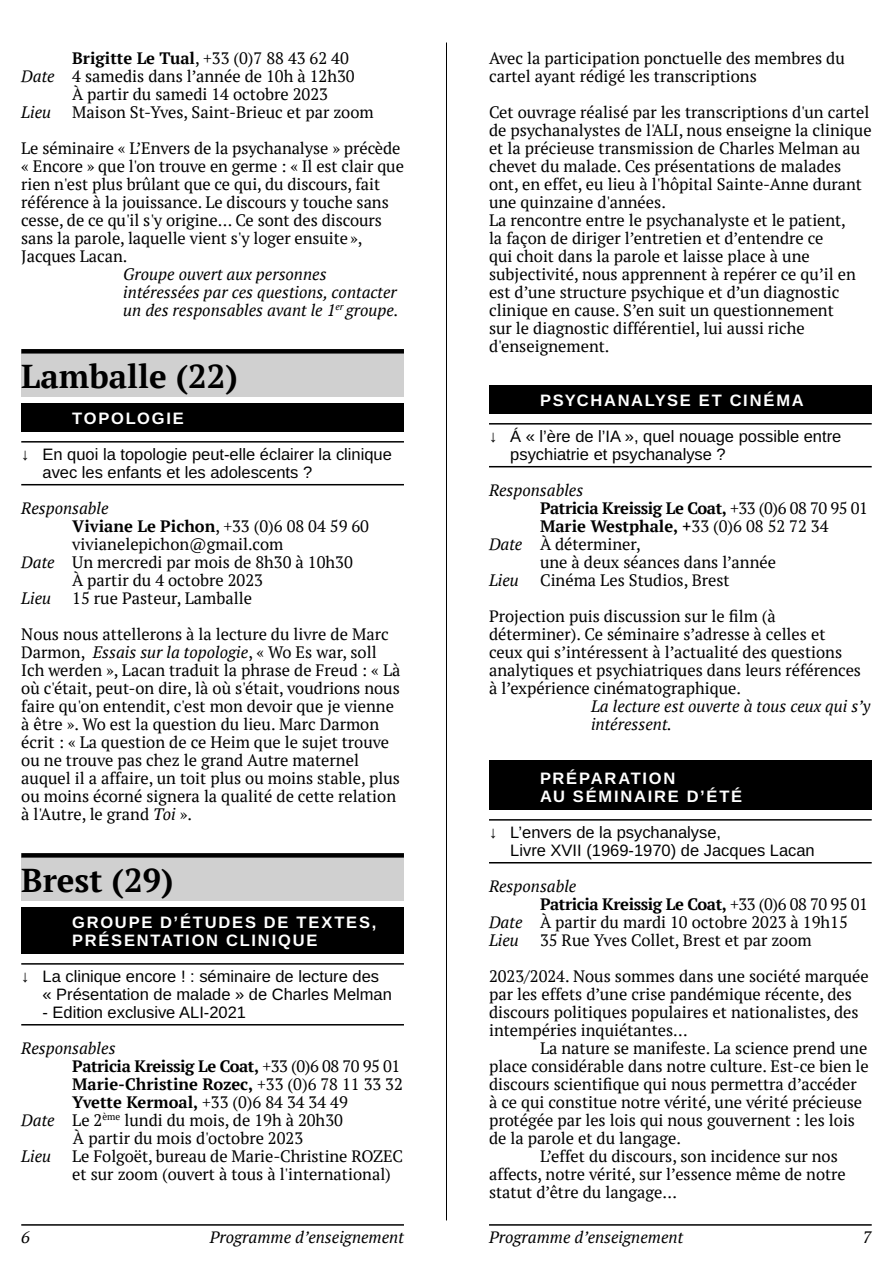
<style>
.page{position:relative;width:893px;height:1263px;background:#fff}
.page>*{position:absolute;margin:0;border:0;box-sizing:border-box;transform-origin:0 0}
.t1{font:700 33px "PT Serif";color:#000}
.t2{font:16.5px/18px "PT Serif";color:#000}
.t3{font:16.5px/18px "Arimo";color:#000}
.t4{font:italic 16.5px/18px "PT Serif";color:#000}
.t5{font:700 16.5px "PT Serif";letter-spacing:-.025em;color:#000}
.t6{font:700 16.5px/18px "Arimo";letter-spacing:.105em;color:#fff}
.t7{font:700 16.5px "PT Serif";color:#000}
.s1{font-weight:700}
.s2{font-style:italic}
.s3{font-weight:400}
</style>
<div class="page">
<hr style="left:21px;top:1224px;width:383px;height:2px;background:#000">
<hr style="left:489px;top:1224px;width:383px;height:2px;background:#000">
<div style="left:21px;top:353px;width:383px;height:44px;background:#d0d0d0"></div>
<div style="left:21px;top:349px;width:383px;height:5px;background:#000"></div>
<div style="left:21px;top:403px;width:383px;height:28px;background:#000"></div>
<hr style="left:21px;top:441px;width:383px;height:2px;background:#000">
<hr style="left:21px;top:484px;width:383px;height:1px;background:#000">
<div style="left:21px;top:857px;width:383px;height:44px;background:#d0d0d0"></div>
<div style="left:21px;top:853px;width:383px;height:5px;background:#000"></div>
<div style="left:21px;top:907px;width:383px;height:46px;background:#000"></div>
<hr style="left:21px;top:963px;width:383px;height:2px;background:#000">
<hr style="left:21px;top:1024px;width:383px;height:1px;background:#000">
<div style="left:489px;top:385px;width:383px;height:28px;background:#000"></div>
<hr style="left:489px;top:423px;width:383px;height:2px;background:#000">
<hr style="left:489px;top:466px;width:383px;height:1px;background:#000">
<div style="left:489px;top:760px;width:383px;height:49px;background:#000"></div>
<hr style="left:489px;top:819px;width:383px;height:2px;background:#000">
<hr style="left:489px;top:862px;width:383px;height:1px;background:#000">
<hr style="left:446px;top:43px;width:1px;height:1177px;background:#000">
<p class="t2" style="left:72px;top:48px;width:278px"><span class="s1">Brigitte Le Tual</span>, +33 (0)7 88 43 62 40</p>
<p class="t2" style="left:21px;top:66px;width:335px"><span class="s2">Date</span> 4 samedis dans l’année de 10h à 12h30</p>
<p class="t2" style="left:72px;top:84px;width:257px">À partir du samedi 14 octobre 2023</p>
<p class="t4" style="left:21px;top:103px;width:31px">Lieu</p>
<p class="t2" style="left:21px;top:93px;width:381px;line-height:36px;text-indent:51px">Maison St-Yves, Saint-Brieuc et par zoom<br>Le séminaire « L’Envers de la psychanalyse » précède</p>
<p class="t2" style="left:21px;top:156px;width:384px">« Encore » que l'on trouve en germe : « Il est clair que rien n'est plus brûlant que ce qui, du discours, fait référence à la jouissance. Le discours y touche sans cesse, de ce qu'il s'y origine… Ce sont des discours sans la parole, laquelle vient s'y loger ensuite», Jacques Lacan.</p>
<p class="t4" style="left:123px;top:265px;width:277px">Groupe ouvert aux personnes intéressées par ces questions, contacter un des responsables avant le 1<sup>er</sup> groupe.</p>
<h1 class="t1" style="left:21px;top:354px;width:218px">Lamballe (22)</h1>
<p class="t6" style="left:72px;top:409px;width:113px">TOPOLOGIE</p>
<p class="t3" style="left:43px;top:445px;width:351px;text-indent:-21px">↓ En quoi la topologie peut-elle éclairer la clinique avec les enfants et les adolescents ?</p>
<p class="t4" style="left:21px;top:499px;width:89px">Responsable</p>
<p class="t2" style="left:72px;top:516px;width:298px"><span class="s1">Viviane Le Pichon</span>, +33 (0)6 08 04 59 60</p>
<p class="t2" style="left:72px;top:534px;width:213px">vivianelepichon@gmail.com</p>
<p class="t2" style="left:21px;top:553px;width:333px"><span class="s2">Date</span> Un mercredi par mois de 8h30 à 10h30</p>
<p class="t2" style="left:72px;top:571px;width:192px">À partir du 4 octobre 2023</p>
<p class="t4" style="left:21px;top:589px;width:31px">Lieu</p>
<p class="t2" style="left:21px;top:580px;width:369px;line-height:36px;text-indent:51px">15 rue Pasteur, Lamballe<br>Nous nous attellerons à la lecture du livre de Marc</p>
<p class="t2" style="left:21px;top:643px;width:381px">Darmon, <span class="s2">Essais sur la topologie</span>, « Wo Es war, soll Ich werden », Lacan traduit la phrase de Freud : « Là où c'était, peut-on dire, là où s'était, voudrions nous faire qu'on entendit, c'est mon devoir que je vienne à être ». Wo est la question du lieu. Marc Darmon écrit : « La question de ce Heim que le sujet trouve ou ne trouve pas chez le grand Autre maternel auquel il a affaire, un toit plus ou moins stable, plus ou moins écorné signera la qualité de cette relation à l'Autre, le grand <span class="s2">Toi</span> ».</p>
<h1 class="t1" style="left:21px;top:858px;width:154px">Brest (29)</h1>
<p class="t6" style="left:72px;top:913px;width:306px">GROUPE D’ÉTUDES DE TEXTES,<br>PRÉSENTATION CLINIQUE</p>
<p class="t3" style="left:43px;top:967px;width:351px;text-indent:-21px">↓ La clinique encore ! : séminaire de lecture des « Présentation de malade » de Charles Melman</p>
<p class="t3" style="left:43px;top:1003px;width:205px">- Edition exclusive ALI-2021</p>
<p class="t4" style="left:21px;top:1039px;width:96px">Responsables</p>
<p class="t5" style="left:72px;top:1055px;width:329px">Patricia Kreissig Le Coat, <span class="s3">+33 (0)6 08 70 95 01</span></p>
<p class="t7" style="left:72px;top:1073px;width:332px">Marie-Christine Rozec, <span class="s3">+33 (0)6 78 11 33 32</span></p>
<p class="t2" style="left:72px;top:1093px;width:277px"><span class="s1">Yvette Kermoal,</span> +33 (0)6 84 34 34 49</p>
<p class="t2" style="left:21px;top:1110px;width:323px"><span class="s2">Date</span> Le 2<sup>ème</sup> lundi du mois, de 19h à 20h30</p>
<p class="t2" style="left:73px;top:1128px;width:232px">À partir du mois d'octobre 2023</p>
<p class="t4" style="left:21px;top:1147px;width:31px">Lieu</p>
<p class="t2" style="left:72px;top:1146px;width:332px">Le Folgoët, bureau de Marie-Christine ROZEC et sur zoom (ouvert à tous à l'international)</p>
<p class="t2" style="left:489px;top:48px;width:357px">Avec la participation ponctuelle des membres du cartel ayant rédigé les transcriptions</p>
<p class="t2" style="left:489px;top:102px;width:384px">Cet ouvrage réalisé par les transcriptions d'un cartel de psychanalystes de l'ALI, nous enseigne la clinique et la précieuse transmission de Charles Melman au chevet du malade. Ces présentations de malades ont, en effet, eu lieu à l'hôpital Sainte-Anne durant une quinzaine d'années.<br>La rencontre entre le psychanalyste et le patient,<br>la façon de diriger l’entretien et d’entendre ce<br>qui choit dans la parole et laisse place à une subjectivité, nous apprennent à repérer ce qu’il en est d’une structure psychique et d’un diagnostic clinique en cause. S’en suit un questionnement<br>sur le diagnostic différentiel, lui aussi riche d'enseignement.</p>
<p class="t6" style="left:540px;top:391px;width:265px">PSYCHANALYSE ET CINÉMA</p>
<p class="t3" style="left:510px;top:427px;width:333px;text-indent:-21px">↓ Á « l’ère de l’IA », quel nouage possible entre psychiatrie et psychanalyse ?</p>
<p class="t4" style="left:489px;top:481px;width:96px">Responsables</p>
<p class="t5" style="left:540px;top:497px;width:329px">Patricia Kreissig Le Coat, <span class="s3">+33 (0)6 08 70 95 01</span></p>
<p class="t7" style="left:540px;top:515px;width:290px">Marie Westphale, +<span class="s3">33 (0)6 08 52 72 34</span></p>
<p class="t2" style="left:489px;top:535px;width:153px"><span class="s2">Date</span> À déterminer,</p>
<p class="t2" style="left:540px;top:553px;width:238px">une à deux séances dans l’année</p>
<p class="t4" style="left:489px;top:571px;width:31px">Lieu</p>
<p class="t2" style="left:489px;top:562px;width:288px;line-height:36px;text-align:center">Cinéma Les Studios, Brest<br>Projection puis discussion sur le film (à</p>
<p class="t2" style="left:489px;top:625px;width:374px">déterminer). Ce séminaire s’adresse à celles et ceux qui s’intéressent à l’actualité des questions analytiques et psychiatriques dans leurs références à l’expérience cinématographique.</p>
<p class="t4" style="left:591px;top:697px;width:281px">La lecture est ouverte à tous ceux qui s’y intéressent.</p>
<p class="t6" style="left:540px;top:769px;width:204px">PRÉPARATION<br>AU SÉMINAIRE D’ÉTÉ</p>
<p class="t3" style="left:510px;top:823px;width:306px;text-indent:-21px">↓ L’envers de la psychanalyse,<br>Livre XVII (1969-1970) de Jacques Lacan</p>
<p class="t4" style="left:489px;top:877px;width:89px">Responsable</p>
<p class="t5" style="left:540px;top:893px;width:329px">Patricia Kreissig Le Coat, <span class="s3">+33 (0)6 08 70 95 01</span></p>
<p class="t2" style="left:489px;top:913px;width:360px"><span class="s2">Date</span> À partir du mardi 10 octobre 2023 à 19h15</p>
<p class="t4" style="left:489px;top:931px;width:31px">Lieu</p>
<p class="t2" style="left:489px;top:922px;width:381px;line-height:36px;text-align:center">35 Rue Yves Collet, Brest et par zoom<br>2023/2024. Nous sommes dans une société marquée</p>
<p class="t2" style="left:489px;top:985px;width:371px">par les effets d’une crise pandémique récente, des discours politiques populaires et nationalistes, des intempéries inquiétantes…</p>
<p class="t2" style="left:540px;top:1039px;width:329px">La nature se manifeste. La science prend une</p>
<p class="t2" style="left:489px;top:1057px;width:381px">place considérable dans notre culture. Est-ce bien le</p>
<p class="t2" style="left:489px;top:1075px;width:369px">discours scientifique qui nous permettra d’accéder</p>
<p class="t2" style="left:489px;top:1093px;width:375px">à ce qui constitue notre vérité, une vérité précieuse</p>
<p class="t2" style="left:489px;top:1111px;width:368px">protégée par les lois qui nous gouvernent : les lois</p>
<p class="t2" style="left:489px;top:1129px;width:193px">de la parole et du langage.</p>
<p class="t2" style="left:540px;top:1147px;width:299px">L’effet du discours, son incidence sur nos</p>
<p class="t2" style="left:489px;top:1165px;width:358px">affects, notre vérité, sur l’essence même de notre</p>
<p class="t2" style="left:489px;top:1183px;width:190px">statut d’être du langage…</p>
<p class="t4" style="left:21px;top:1228px;width:10px">6</p>
<p class="t4" style="left:210px;top:1228px;width:196px">Programme d’enseignement</p>
<p class="t4" style="left:489px;top:1228px;width:196px">Programme d’enseignement</p>
<p class="t4" style="left:863px;top:1228px;width:10px">7</p>
</div>
